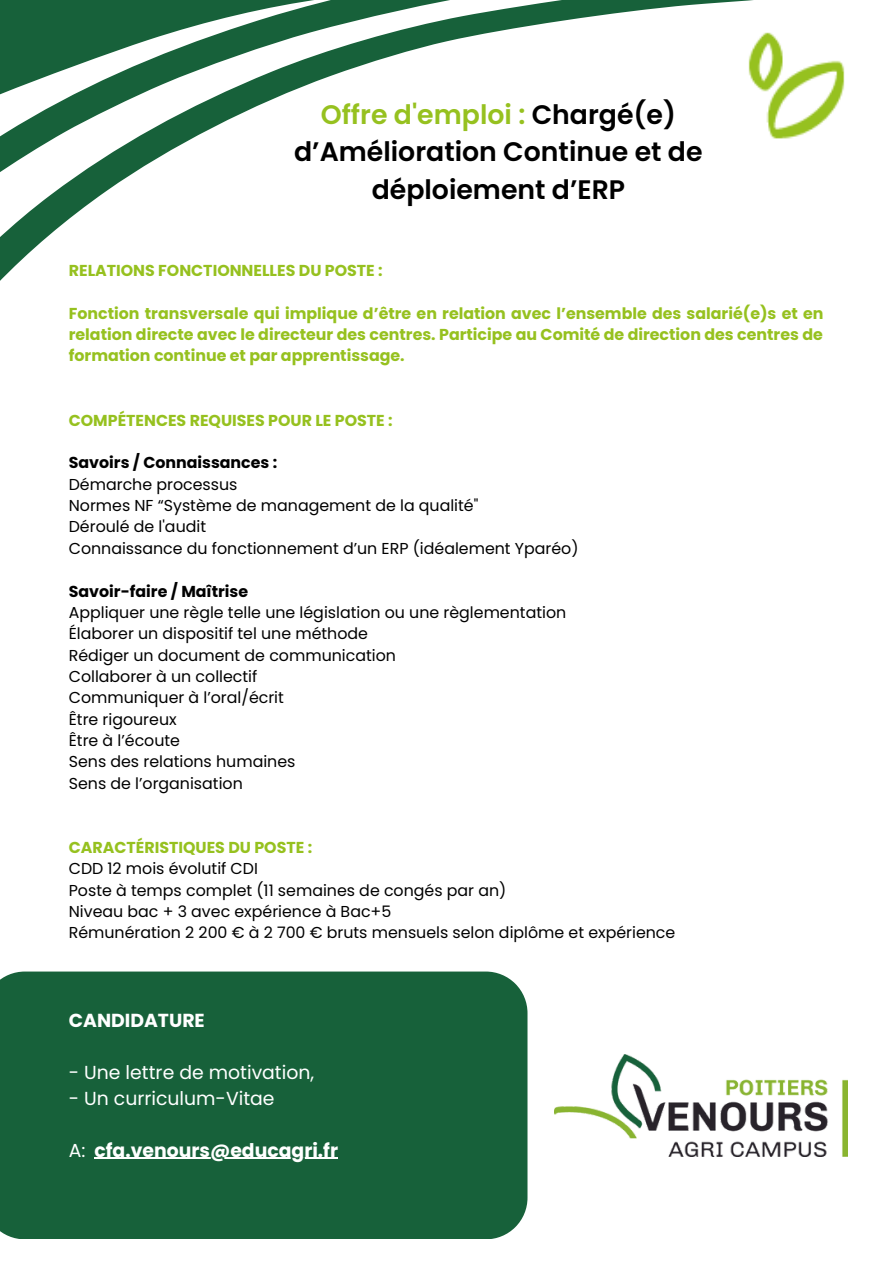
<style>
.page{position:relative;width:893px;height:1264px;background:#fff}
.page>*{position:absolute;margin:0;border:0;box-sizing:border-box;transform-origin:0 0}
.t1{font:600 26.7px/37px "Poppins";color:#000;text-align:center}
.t2{font:18.75px "Poppins";color:#fff}
.t3{font:700 18.75px "Poppins";color:#fff}
.t4{font:15.75px "Poppins";color:#000}
.t5{font:700 15.75px/21.3px "Poppins";color:#96c11f;text-align:justify}
.t6{font:700 15.75px "Poppins";color:#000}
.s1{color:#96c11f}
.s2{font-weight:400}
</style>
<div class="page">
<svg style="left:0;top:0;width:753px;height:281px"></svg>
<img style="left:736px;top:16px;width:109px;height:125px">
<div style="left:0;top:971px;width:527px;height:268px;background:#17613a"></div>
<hr style="left:94px;top:1157px;width:244px;height:1px;background:#fff">
<img style="left:554px;top:1054px;width:292px;height:102px">
<p class="t1" style="left:294px;top:96px;width:410px"><span class="s1">Offre d'emploi :</span> Chargé(e) d’Amélioration Continue et de déploiement d’ERP</p>
<p class="t5" style="left:69px;top:260px;width:315px">RELATIONS FONCTIONNELLES DU POSTE :</p>
<p class="t5" style="left:69px;top:302px;width:756px">Fonction transversale qui implique d’être en relation avec l’ensemble des salarié(e)s et en relation directe avec le directeur des centres. Participe au Comité de direction des centres de formation continue et par apprentissage.</p>
<p class="t5" style="left:69px;top:409px;width:325px">COMPÉTENCES REQUISES POUR LE POSTE :</p>
<p class="t6" style="left:69px;top:452px;width:210px">Savoirs / Connaissances :</p>
<p class="t4" style="left:69px;top:473px;width:170px">Démarche processus</p>
<p class="t4" style="left:69px;top:494px;width:411px">Normes NF “Système de management de la qualité"</p>
<p class="t4" style="left:69px;top:516px;width:139px">Déroulé de l'audit</p>
<p class="t4" style="left:69px;top:537px;width:511px">Connaissance du fonctionnement d’un ERP (idéalement Yparéo)</p>
<p class="t6" style="left:69px;top:580px;width:181px">Savoir-faire / Maîtrise</p>
<p class="t4" style="left:69px;top:601px;width:499px">Appliquer une règle telle une législation ou une règlementation</p>
<p class="t4" style="left:69px;top:622px;width:301px">Élaborer un dispositif tel une méthode</p>
<p class="t4" style="left:69px;top:644px;width:328px">Rédiger un document de communication</p>
<p class="t4" style="left:69px;top:665px;width:190px">Collaborer à un collectif</p>
<p class="t4" style="left:69px;top:686px;width:217px">Communiquer à l’oral/écrit</p>
<p class="t4" style="left:69px;top:708px;width:109px">Être rigoureux</p>
<p class="t4" style="left:69px;top:729px;width:113px">Être à l’écoute</p>
<p class="t4" style="left:69px;top:751px;width:228px">Sens des relations humaines</p>
<p class="t4" style="left:69px;top:772px;width:175px">Sens de l’organisation</p>
<p class="t5" style="left:69px;top:836px;width:245px">CARACTÉRISTIQUES DU POSTE :</p>
<p class="t4" style="left:69px;top:857px;width:191px">CDD 12 mois évolutif CDI</p>
<p class="t4" style="left:69px;top:879px;width:439px">Poste à temps complet (11 semaines de congés par an)</p>
<p class="t4" style="left:69px;top:900px;width:324px">Niveau bac + 3 avec expérience à Bac+5</p>
<p class="t4" style="left:69px;top:921px;width:608px">Rémunération 2 200 € à 2 700 € bruts mensuels selon diplôme et expérience</p>
<p class="t3" style="left:69px;top:1007px;width:137px">CANDIDATURE</p>
<p class="t2" style="left:69px;top:1059px;width:247px">- Une lettre de motivation,</p>
<p class="t2" style="left:69px;top:1085px;width:207px">- Un curriculum-Vitae</p>
<p class="t3" style="left:69px;top:1136px;width:271px"><span class="s2">A:</span> cfa.venours@educagri.fr</p>
</div>
